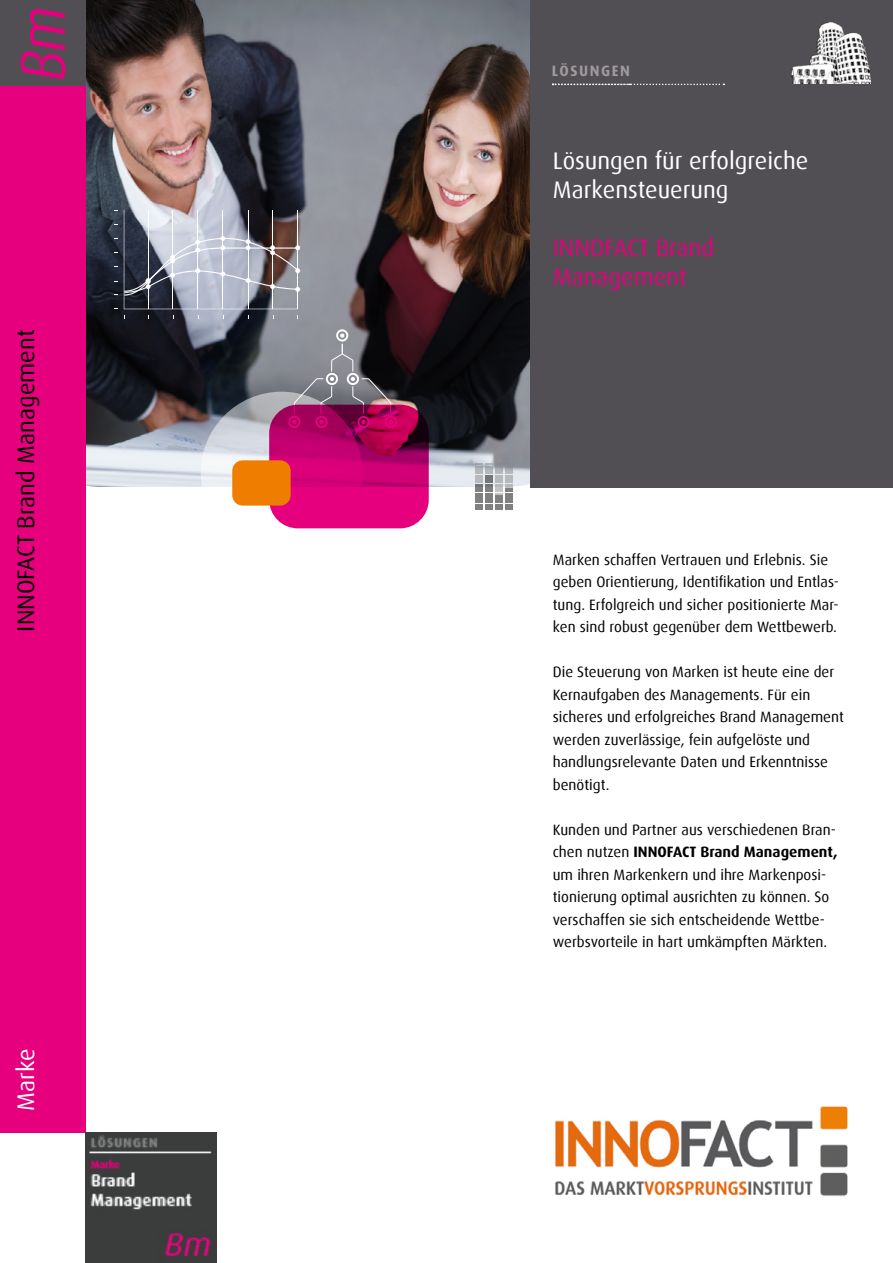
<style>
.page{position:relative;width:893px;height:1263px;background:#fff}
.page>*{position:absolute;margin:0;border:0;box-sizing:border-box;transform-origin:0 0}
.t1{font:italic 63.45px "Dax";color:#e6007d;scale:.84 1}
.t2{font:24px/28.8px "Dax";color:#fff}
.t3{font:24px/28.8px "Dax";color:#e6007d}
.t4{font:24px "Dax";color:#000}
.t5{font:15px/22.5px "Dax";color:#000}
.t6{font:700 15px "Dax";letter-spacing:.1em;color:#a09a9c}
.s1{font-weight:700}
</style>
<div class="page">
<img style="left:85px;top:0;width:446px;height:487px">
<div style="left:531px;top:0;width:362px;height:488px;background:#514f54"></div>
<div style="left:0;top:0;width:85px;height:1132px;background:#e6007d"></div>
<div style="left:0;top:0;width:85px;height:85px;background:#514f54"></div>
<img style="left:85px;top:1132px;width:132px;height:131px">
<svg style="left:553px;top:84px;width:171px;height:1px"></svg>
<svg style="left:201px;top:392px;width:162px;height:161px"></svg>
<svg style="left:124px;top:210px;width:176px;height:99px;background:#9697a1"></svg>
<svg style="left:287px;top:328px;width:106px;height:79px;background:#737379"></svg>
<svg style="left:475px;top:463px;width:37px;height:47px;background:#a9abad"></svg>
<svg style="left:269px;top:405px;width:160px;height:123px;background:#c3006b"></svg>
<div style="left:232px;top:460px;width:59px;height:46px;background:#ef7d00;border-radius:10px"></div>
<img style="left:791px;top:22px;width:80px;height:61px">
<img style="left:555px;top:1106px;width:292px;height:91px">
<h1 class="t1" style="left:8px;top:81px;width:89px;rotate:-90deg">Bm</h1>
<h2 class="t4" style="left:13px;top:631px;width:303px;rotate:-90deg">INNOFACT Brand Management</h2>
<h2 class="t2" style="left:12px;top:1111px;width:64px;rotate:-90deg">Marke</h2>
<p class="t6" style="left:552px;top:63px;width:80px">LÖSUNGEN</p>
<h2 class="t2" style="left:553px;top:147px;width:257px">Lösungen für erfolgreiche<br>Markensteuerung</h2>
<h2 class="t3" style="left:553px;top:233px;width:163px">INNOFACT Brand<br>Management</h2>
<p class="t5" style="left:553px;top:548px;width:288px">Marken schaffen Vertrauen und Erlebnis. Sie geben Orientierung, Identifikation und Entlas&shy;tung. Erfolgreich und sicher positionierte Mar&shy;ken sind robust gegenüber dem Wettbewerb.</p>
<p class="t5" style="left:553px;top:661px;width:293px">Die Steuerung von Marken ist heute eine der Kernaufgaben des Managements. Für ein sicheres und erfolgreiches Brand Management werden zuverlässige, fein aufgelöste und handlungsrelevante Daten und Erkenntnisse benötigt.</p>
<p class="t5" style="left:553px;top:818px;width:286px">Kunden und Partner aus verschiedenen Bran&shy;chen nutzen <span class="s1">INNOFACT Brand Management, </span>um ihren Markenkern und ihre Markenposi&shy;tionierung optimal ausrichten zu können. So verschaffen sie sich entscheidende Wettbe&shy;werbsvorteile in hart umkämpften Märkten.</p>
</div>
